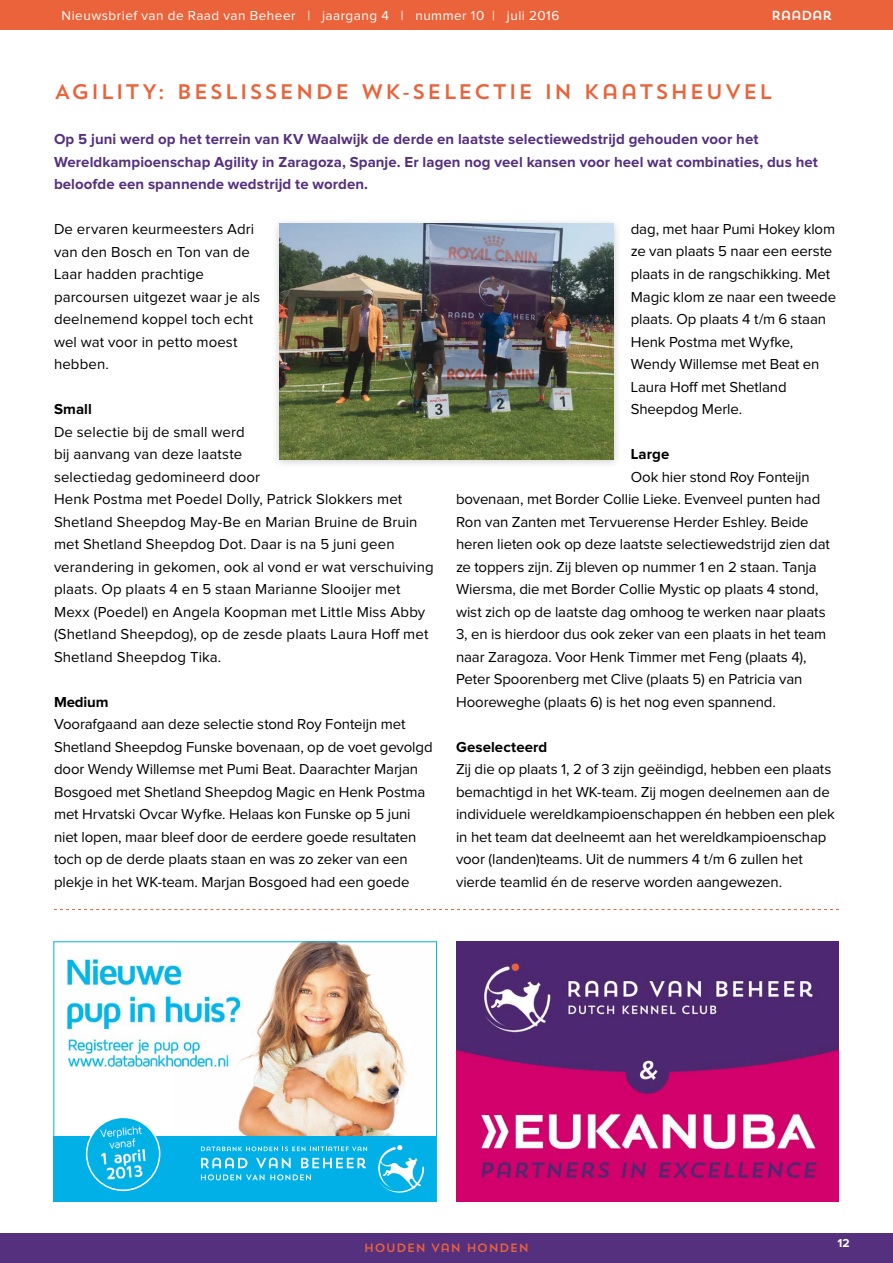
<style>
.page{position:relative;width:893px;height:1263px;background:#fff}
.page>*{position:absolute;margin:0;border:0;box-sizing:border-box;transform-origin:0 0}
.t1{font:21px "Trend Sans One";letter-spacing:.045em;color:#ea633a}
.t2{font:15px/22.5px "Proxima Nova";letter-spacing:-.005em;color:#000}
.t3{font:700 15px/22.5px "Proxima Nova";letter-spacing:.005em;color:#55307f}
.t4{font:700 15px "Proxima Nova";letter-spacing:.005em;color:#000}
.t5{font:13.5px "Proxima Nova";letter-spacing:.035em;color:#fff}
.t6{font:13.05px "Trend Sans One";letter-spacing:-.07em;color:#fff}
.t7{font:12px "Trend Sans One";color:#ea633a}
.t8{font:700 12px "Proxima Nova";color:#fff}
</style>
<div class="page">
<div style="left:0;top:1233px;width:893px;height:30px;background:#55307f"></div>
<div style="left:0;top:0;width:893px;height:30px;background:#ea633a"></div>
<div style="left:271px;top:217px;width:351px;height:252px;background:#000;opacity:.2"></div>
<img style="left:279px;top:223px;width:335px;height:236px">
<img style="left:456px;top:941px;width:383px;height:261px">
<svg style="left:54px;top:909px;width:785px;height:1px"></svg>
<img style="left:65px;top:957px;width:110px;height:112px">
<img style="left:175px;top:943px;width:232px;height:193px">
<div style="left:53px;top:1136px;width:383px;height:66px;background:#00b0e6"></div>
<div style="left:53px;top:941px;width:384px;height:261px;border:1px solid #00b0e6"></div>
<img style="left:87px;top:1117px;width:73px;height:73px;border-radius:36px">
<div style="left:86px;top:1116px;width:74px;height:75px;border:2px solid #fff;border-radius:50%"></div>
<svg style="left:201px;top:1145px;width:223px;height:48px"></svg>
<p class="t5" style="left:62px;top:9px;width:499px">Nieuwsbrief van de Raad van Beheer | jaargang 4 | nummer 10 | juli 2016</p>
<p class="t6" style="left:771px;top:7px;width:63px">RAADAR</p>
<h1 class="t1" style="left:54px;top:78px;width:720px">AGILITY: BESLISSENDE WK-SELECTIE IN KAATSHEUVEL</h1>
<p class="t3" style="left:54px;top:128px;width:765px">Op 5 juni werd op het terrein van KV Waalwijk de derde en laatste selectiewedstrijd gehouden voor het<br>Wereldkampioenschap Agility in Zaragoza, Spanje. Er lagen nog veel kansen voor heel wat combinaties, dus het beloofde een spannende wedstrijd te worden.</p>
<p class="t2" style="left:54px;top:218px;width:208px">De ervaren keurmeesters Adri van den Bosch en Ton van de<br>Laar hadden prachtige parcoursen uitgezet waar je als deelnemend koppel toch echt wel wat voor in petto moest hebben.</p>
<p class="t4" style="left:54px;top:402px;width:39px">Small</p>
<p class="t2" style="left:54px;top:421px;width:381px">De selectie bij de small werd<br>bij aanvang van deze laatste<br>selectiedag gedomineerd door<br>Henk Postma met Poedel Dolly, Patrick Slokkers met Shetland Sheepdog May-Be en Marian Bruine de Bruin met Shetland Sheepdog Dot. Daar is na 5 juni geen verandering in gekomen, ook al vond er wat verschuiving plaats. Op plaats 4 en 5 staan Marianne Slooijer met Mexx (Poedel) en Angela Koopman met Little Miss Abby (Shetland Sheepdog), op de zesde plaats Laura Hoff met Shetland Sheepdog Tika.</p>
<p class="t4" style="left:54px;top:695px;width:56px">Medium</p>
<p class="t2" style="left:54px;top:713px;width:380px">Voorafgaand aan deze selectie stond Roy Fonteijn met Shetland Sheepdog Funske bovenaan, op de voet gevolgd door Wendy Willemse met Pumi Beat. Daarachter Marjan Bosgoed met Shetland Sheepdog Magic en Henk Postma met Hrvatski Ovcar Wyfke. Helaas kon Funske op 5 juni niet lopen, maar bleef door de eerdere goede resultaten toch op de derde plaats staan en was zo zeker van een plekje in het WK-team. Marjan Bosgoed had een goede</p>
<p class="t2" style="left:631px;top:218px;width:207px">dag, met haar Pumi Hokey klom ze van plaats 5 naar een eerste plaats in de rangschikking. Met<br>Magic klom ze naar een tweede plaats. Op plaats 4 t/m 6 staan<br>Henk Postma met Wyfke,<br>Wendy Willemse met Beat en<br>Laura Hoff met Shetland<br>Sheepdog Merle.</p>
<p class="t4" style="left:631px;top:447px;width:40px">Large</p>
<p class="t2" style="left:456px;top:466px;width:375px;text-indent:175px">Ook hier stond Roy Fonteijn bovenaan, met Border Collie Lieke. Evenveel punten had Ron van Zanten met Tervuerense Herder Eshley. Beide heren lieten ook op deze laatste selectiewedstrijd zien dat ze toppers zijn. Zij bleven op nummer 1 en 2 staan. Tanja Wiersma, die met Border Collie Mystic op plaats 4 stond, wist zich op de laatste dag omhoog te werken naar plaats 3, en is hierdoor dus ook zeker van een plaats in het team naar Zaragoza. Voor Henk Timmer met Feng (plaats 4), Peter Spoorenberg met Clive (plaats 5) en Patricia van Hooreweghe (plaats 6) is het nog even spannend.</p>
<p class="t4" style="left:456px;top:740px;width:93px">Geselecteerd</p>
<p class="t2" style="left:456px;top:758px;width:380px">Zij die op plaats 1, 2 of 3 zijn geëindigd, hebben een plaats bemachtigd in het WK-team. Zij mogen deelnemen aan de individuele wereldkampioenschappen én hebben een plek in het team dat deelneemt aan het wereldkampioenschap voor (landen)teams. Uit de nummers 4 t/m 6 zullen het vierde teamlid én de reserve worden aangewezen.</p>
<p class="t7" style="left:364px;top:1240px;width:167px">HOUDEN VAN HONDEN</p>
<p class="t8" style="left:837px;top:1237px;width:14px">12</p>
</div>
